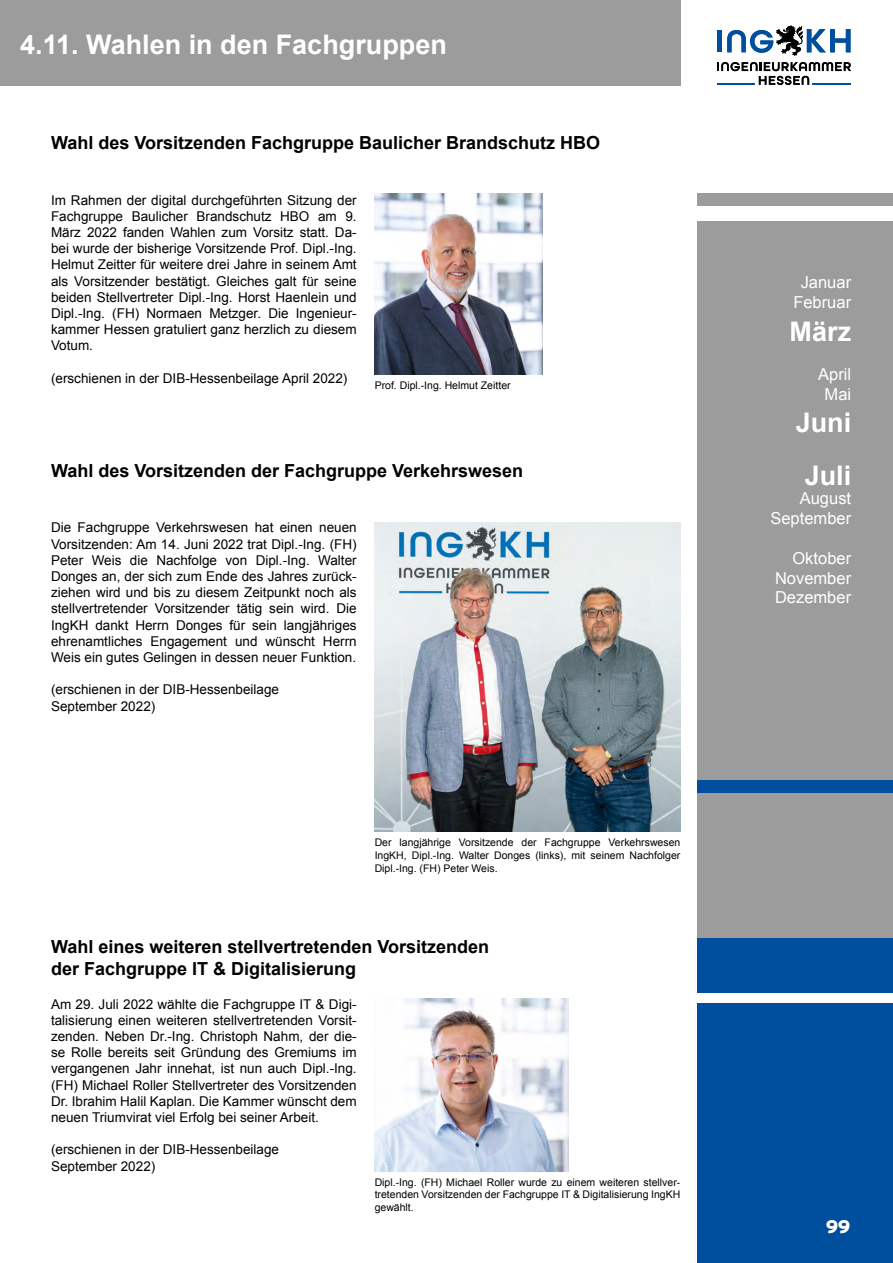
<style>
.page{position:relative;width:893px;height:1263px;background:#fff}
.page>*{position:absolute;margin:0;border:0;box-sizing:border-box;transform-origin:0 0}
.t1{font:700 27px/52.2px "Arial";color:#fff;text-align:center}
.t2{font:700 18px/21.6px "Arial";color:#000}
.t3{font:700 18px "Interstate";color:#fff}
.t4{font:16.5px/19.8px "Arial";color:#fff;text-align:center}
.t5{font:13.5px/16.2px "Arial";color:#000;text-align:justify}
.t6{font:10.5px/12.6px "Arial";color:#000;text-align:justify}
</style>
<div class="page">
<div style="left:717px;top:30px;width:5px;height:22px;background:#004e9e"></div>
<div style="left:697px;top:938px;width:196px;height:55px;background:#004e9e"></div>
<div style="left:697px;top:1003px;width:196px;height:260px;background:#004e9e"></div>
<div style="left:697px;top:221px;width:196px;height:717px;background:#9c9c9d"></div>
<div style="left:697px;top:193px;width:196px;height:13px;background:#9c9c9d"></div>
<div style="left:697px;top:780px;width:196px;height:13px;background:#004e9e"></div>
<div style="left:0;top:0;width:680px;height:85px;background:#9c9c9d"></div>
<svg style="left:717px;top:62px;width:134px;height:23px"></svg>
<hr style="left:813px;top:83px;width:38px;height:2px;background:#004e9e">
<hr style="left:717px;top:83px;width:38px;height:2px;background:#004e9e">
<svg style="left:727px;top:26px;width:124px;height:30px"></svg>
<img style="left:375px;top:193px;width:168px;height:181px">
<img style="left:375px;top:522px;width:305px;height:309px">
<img style="left:375px;top:998px;width:193px;height:173px">
<h1 class="t1" style="left:20px;top:19px;width:428px">4.11. Wahlen in den Fachgruppen</h1>
<h2 class="t2" style="left:51px;top:132px;width:551px">Wahl des Vorsitzenden Fachgruppe Baulicher Brandschutz HBO</h2>
<p class="t5" style="left:51px;top:192px;width:307px">Im Rahmen der digital durchgeführten Sitzung der Fachgruppe Baulicher Brandschutz HBO am 9.<br>März 2022 fanden Wahlen zum Vorsitz statt. Da&shy;bei wurde der bisherige Vorsitzende Prof. Dipl.-Ing.<br>Helmut Zeitter für weitere drei Jahre in seinem Amt als Vorsitzender bestätigt. Gleiches galt für seine beiden Stellvertreter Dipl.-Ing. Horst Haenlein und Dipl.-Ing. (FH) Normaen Metzger. Die Ingenieur&shy;kammer Hessen gratuliert ganz herzlich zu diesem Votum.</p>
<p class="t5" style="left:51px;top:370px;width:298px">(erschienen in der DIB-Hessenbeilage April 2022)</p>
<p class="t6" style="left:375px;top:379px;width:137px">Prof. Dipl.-Ing. Helmut Zeitter</p>
<h2 class="t2" style="left:51px;top:460px;width:474px">Wahl des Vorsitzenden der Fachgruppe Verkehrswesen</h2>
<p class="t5" style="left:51px;top:520px;width:307px">Die Fachgruppe Verkehrswesen hat einen neuen Vorsitzenden: Am 14. Juni 2022 trat Dipl.-Ing. (FH)<br>Peter Weis die Nachfolge von Dipl.-Ing. Walter Donges an, der sich zum Ende des Jahres zurück&shy;ziehen wird und bis zu diesem Zeitpunkt noch als stellvertretender Vorsitzender tätig sein wird. Die IngKH dankt Herrn Donges für sein langjähriges ehrenamtliches Engagement und wünscht Herrn Weis ein gutes Gelingen in dessen neuer Funktion.</p>
<p class="t5" style="left:51px;top:682px;width:230px">(erschienen in der DIB-Hessenbeilage<br>September 2022)</p>
<p class="t6" style="left:375px;top:836px;width:307px">Der langjährige Vorsitzende der Fachgruppe Verkehrswesen IngKH, Dipl.-Ing. Walter Donges (links), mit seinem Nachfolger Dipl.-Ing. (FH) Peter Weis.</p>
<h2 class="t2" style="left:51px;top:936px;width:440px">Wahl eines weiteren stellvertretenden Vorsitzenden der Fachgruppe IT &amp; Digitalisierung</h2>
<p class="t5" style="left:51px;top:996px;width:307px">Am 29. Juli 2022 wählte die Fachgruppe IT &amp; Digi&shy;talisierung einen weiteren stellvertretenden Vorsit&shy;zenden. Neben Dr.-Ing. Christoph Nahm, der die&shy;se Rolle bereits seit Gründung des Gremiums im vergangenen Jahr innehat, ist nun auch Dipl.-Ing. (FH) Michael Roller Stellvertreter des Vorsitzenden Dr. Ibrahim Halil Kaplan. Die Kammer wünscht dem neuen Triumvirat viel Erfolg bei seiner Arbeit.</p>
<p class="t5" style="left:51px;top:1142px;width:230px">(erschienen in der DIB-Hessenbeilage<br>September 2022)</p>
<p class="t6" style="left:375px;top:1176px;width:307px">Dipl.-Ing. (FH) Michael Roller wurde zu einem weiteren stellver&shy;tretenden Vorsitzenden der Fachgruppe IT &amp; Digitalisierung IngKH gewählt.</p>
<p class="t4" style="left:793px;top:273px;width:59px">Januar<br>Februar</p>
<h1 class="t1" style="left:790px;top:306px;width:63px">März</h1>
<p class="t4" style="left:818px;top:365px;width:34px">April<br>Mai</p>
<h1 class="t1" style="left:796px;top:398px;width:57px">Juni<br>Juli</h1>
<p class="t4" style="left:770px;top:489px;width:82px;text-align:right">August<br>September</p>
<p class="t4" style="left:775px;top:548px;width:78px;text-align:justify;text-indent:17px">Oktober November Dezember</p>
<h2 class="t3" style="left:826px;top:1216px;width:25px">99</h2>
</div>
